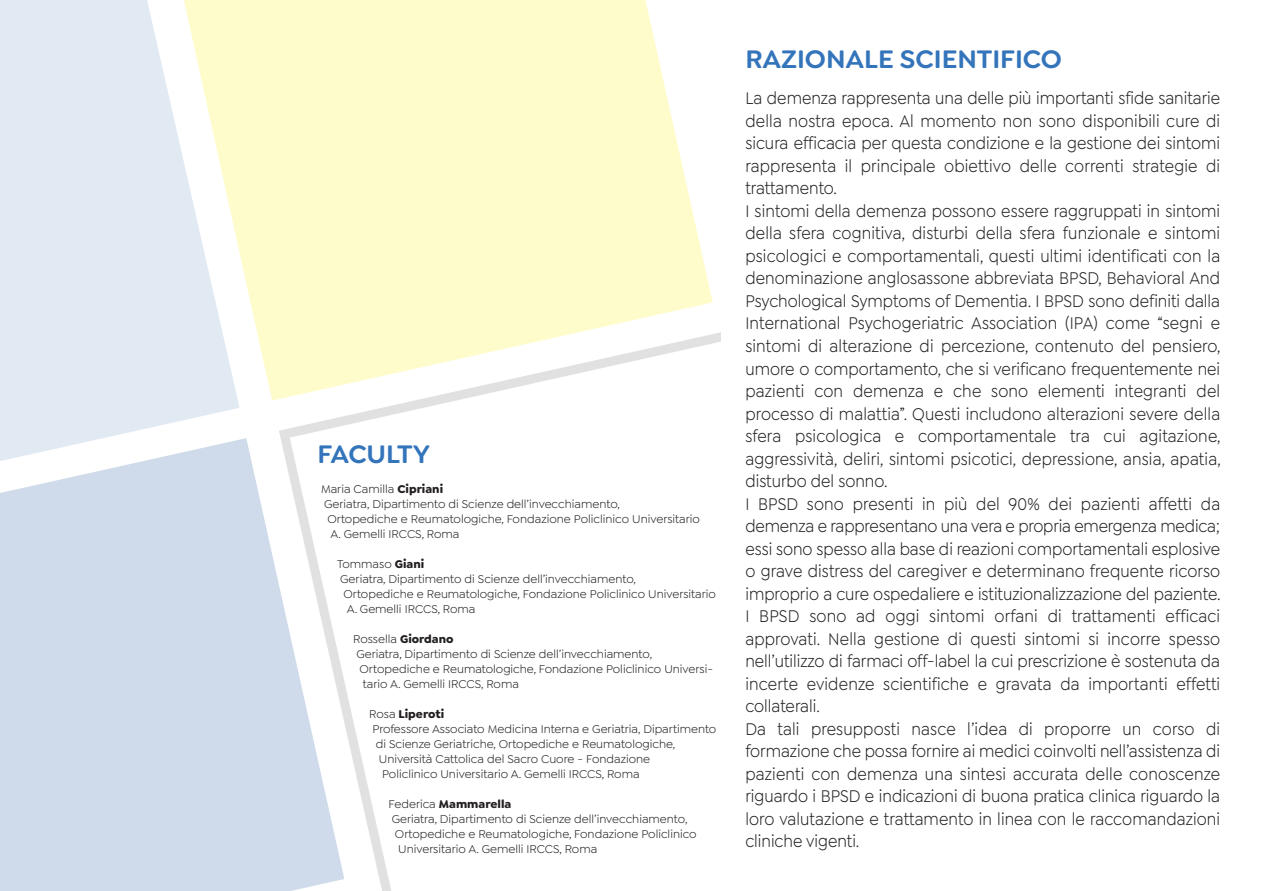
<style>
.page{position:relative;width:1263px;height:891px;background:#fff}
.page>*{position:absolute;margin:0;border:0;box-sizing:border-box;transform-origin:0 0}
.t1{font:600 27px "Goldplay";color:#3374bb}
.t2{font:18px/22.5px "Goldplay";letter-spacing:.005em;color:#231f20;text-align:justify;scale:.9 1}
.t3{font:12px/15px "Goldplay";color:#231f20}
.t4{font:700 12px "Goldplay";color:#231f20}
.s1{font-weight:700}
.s2{font-weight:400}
</style>
<div class="page">
<div style="left:0;top:0;width:239px;height:438px;background:#e1e9f3"></div>
<div style="left:0;top:438px;width:273px;height:452px;background:#cfdbea"></div>
<svg style="left:182px;top:0;width:523px;height:400px;background:#fdfbd4"></svg>
<svg style="left:273px;top:268px;width:448px;height:622px"></svg>
<p class="t1" style="left:317px;top:438px;width:114px">FACULTY</p>
<p class="t3" style="left:321px;top:481px;width:124px">Maria Camilla <span class="s1">Cipriani</span></p>
<p class="t3" style="left:324px;top:496px;width:297px">Geriatra, Dipartimento di Scienze dell’invecchiamento,</p>
<p class="t3" style="left:327px;top:511px;width:374px">Ortopediche e Reumatologiche, Fondazione Policlinico Universitario</p>
<p class="t3" style="left:330px;top:526px;width:130px">A. Gemelli IRCCS, Roma</p>
<p class="t3" style="left:337px;top:556px;width:89px">Tommaso <span class="s1">Giani</span></p>
<p class="t3" style="left:340px;top:571px;width:297px">Geriatra, Dipartimento di Scienze dell’invecchiamento,</p>
<p class="t3" style="left:343px;top:586px;width:374px">Ortopediche e Reumatologiche, Fondazione Policlinico Universitario</p>
<p class="t3" style="left:347px;top:601px;width:130px">A. Gemelli IRCCS, Roma</p>
<p class="t3" style="left:353px;top:631px;width:102px">Rossella <span class="s1">Giordano</span></p>
<p class="t3" style="left:356px;top:646px;width:297px">Geriatra, Dipartimento di Scienze dell’invecchiamento,</p>
<p class="t3" style="left:359px;top:661px;width:355px">Ortopediche e Reumatologiche, Fondazione Policlinico Universi&shy;tario A. Gemelli IRCCS, Roma</p>
<p class="t4" style="left:369px;top:708px;width:76px"><span class="s2">Rosa</span> Liperoti</p>
<p class="t3" style="left:372px;top:721px;width:345px">Professore Associato Medicina Interna e Geriatria, Dipartimento di Scienze Geriatriche, Ortopediche e Reumatologiche,</p>
<p class="t3" style="left:379px;top:751px;width:273px">Università Cattolica del Sacro Cuore - Fondazione</p>
<p class="t3" style="left:382px;top:766px;width:259px">Policlinico Universitario A. Gemelli IRCCS, Roma</p>
<p class="t4" style="left:388px;top:798px;width:124px"><span class="s2">Federica</span> Mammarella</p>
<p class="t3" style="left:392px;top:811px;width:297px">Geriatra, Dipartimento di Scienze dell’invecchiamento,</p>
<p class="t3" style="left:395px;top:826px;width:303px">Ortopediche e Reumatologiche, Fondazione Policlinico<br>Universitario A. Gemelli IRCCS, Roma</p>
<p class="t1" style="left:745px;top:43px;width:318px">RAZIONALE SCIENTIFICO</p>
<p class="t2" style="left:745px;top:88px;width:529px">La demenza rappresenta una delle più importanti sfide sanitarie della nostra epoca. Al momento non sono disponibili cure di sicura efficacia per questa condizione e la gestione dei sintomi rappresenta il principale obiettivo delle correnti strategie di trattamento.</p>
<p class="t2" style="left:745px;top:201px;width:529px">I sintomi della demenza possono essere raggruppati in sintomi della sfera cognitiva, disturbi della sfera funzionale e sintomi psicologici e comportamentali, questi ultimi identificati con la denominazione anglosassone abbreviata BPSD, Behavioral And Psychological Symptoms of Dementia. I BPSD sono definiti dalla International Psychogeriatric Association (IPA) come “segni e sintomi di alterazione di percezione, contenuto del pensiero, umore o comportamento, che si verificano frequentemente nei pazienti con demenza e che sono elementi integranti del processo di malattia”. Questi includono alterazioni severe della sfera psicologica e comportamentale tra cui agitazione, aggressività, deliri, sintomi psicotici, depressione, ansia, apatia, disturbo del sonno.</p>
<p class="t2" style="left:745px;top:493px;width:529px">I BPSD sono presenti in più del 90% dei pazienti affetti da demenza e rappresentano una vera e propria emergenza medica; essi sono spesso alla base di reazioni comportamentali esplosive o grave distress del caregiver e determinano frequente ricorso improprio a cure ospedaliere e istituzionalizzazione del paziente.<br>I BPSD sono ad oggi sintomi orfani di trattamenti efficaci approvati. Nella gestione di questi sintomi si incorre spesso nell’utilizzo di farmaci off-label la cui prescrizione è sostenuta da incerte evidenze scientifiche e gravata da importanti effetti collaterali.</p>
<p class="t2" style="left:745px;top:718px;width:529px">Da tali presupposti nasce l’idea di proporre un corso di formazione che possa fornire ai medici coinvolti nell’assistenza di pazienti con demenza una sintesi accurata delle conoscenze riguardo i BPSD e indicazioni di buona pratica clinica riguardo la loro valutazione e trattamento in linea con le raccomandazioni cliniche vigenti.</p>
</div>
